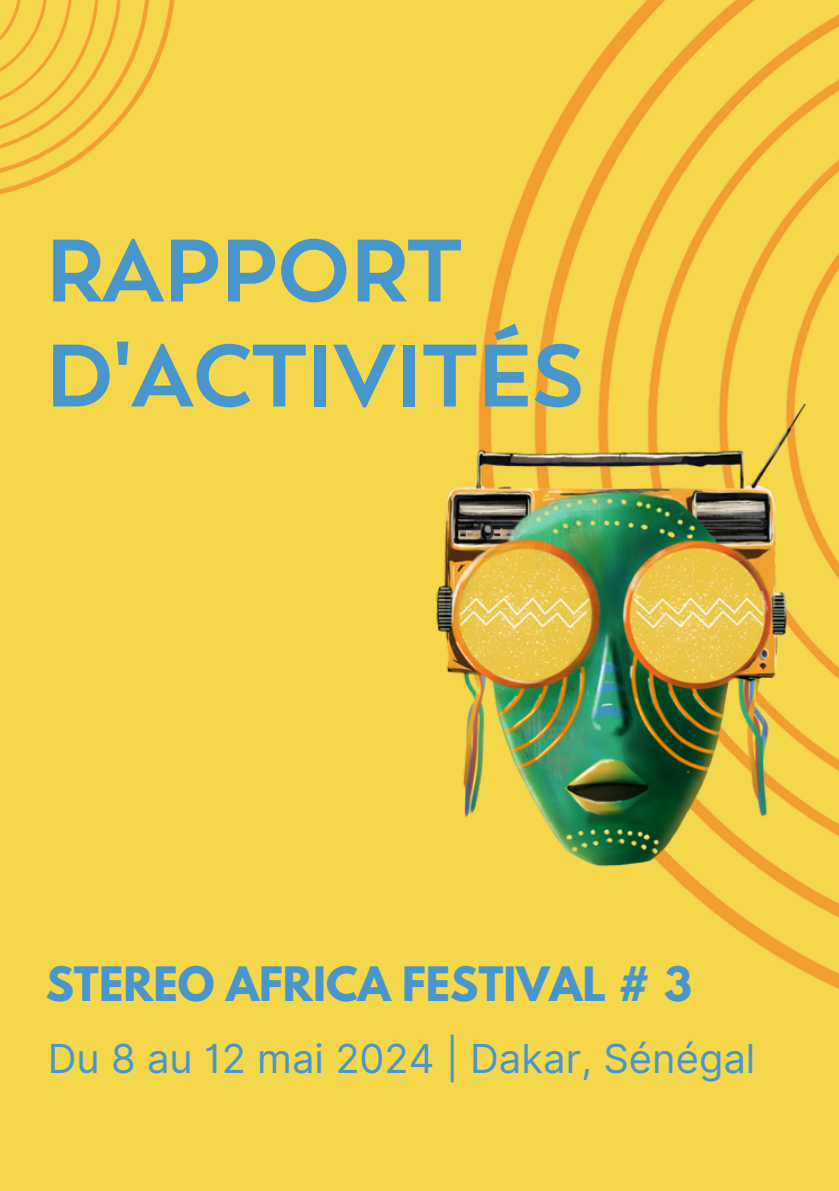
<style>
.page{position:relative;width:839px;height:1191px;background:#fff}
.page>*{position:absolute;margin:0;border:0;box-sizing:border-box;transform-origin:0 0}
.t1{font:700 88px/105px "Facundo";color:#4797cd}
.t2{font:700 42px "League Spartan";color:#4797cd}
.t3{font:40px "Inter";color:#4797cd}
</style>
<div class="page">
<div style="left:0;top:0;width:838px;height:1191px;background:#f5d74b"></div>
<img style="left:479px;top:0;width:359px;height:990px">
<img style="left:380px;top:404px;width:458px;height:486px">
<img style="left:0;top:0;width:175px;height:200px">
<p class="t1" style="left:46px;top:219px;width:540px">RAPPORT<br>D'ACTIVITÉS</p>
<h1 class="t2" style="left:46px;top:964px;width:647px">STEREO AFRICA FESTIVAL # 3</h1>
<p class="t3" style="left:48px;top:1034px;width:709px">Du 8 au 12 mai 2024 | Dakar, Sénégal</p>
</div>
